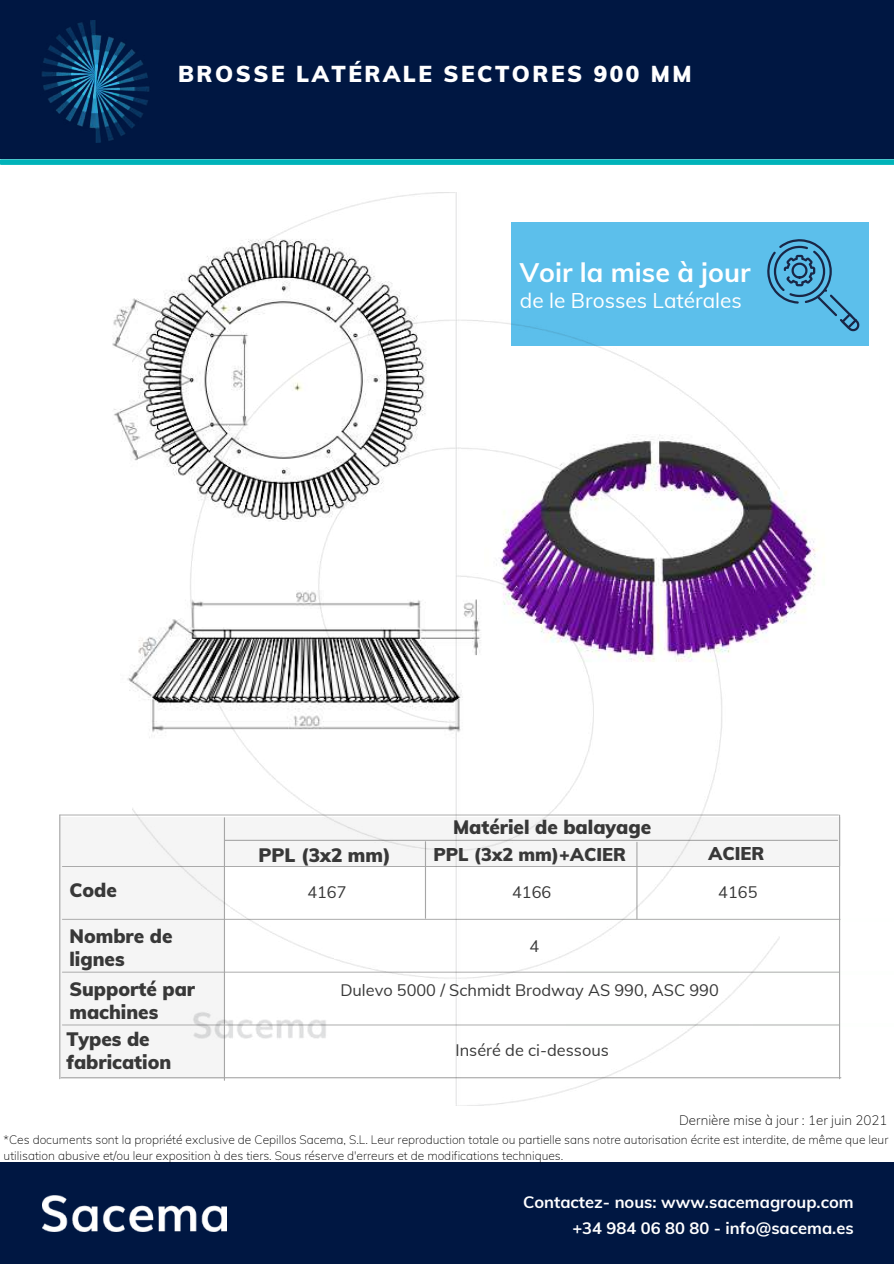
<style>
.page{position:relative;width:894px;height:1264px;background:#fff}
.page>*{position:absolute;margin:0;border:0;box-sizing:border-box;transform-origin:0 0}
.t1{font:700 26.85px "Muli";color:#fff}
.t2{font:900 22.5px "Muli";letter-spacing:.11em;color:#fff}
.t3{font:20.85px "Muli";color:#fff}
.t4{font:900 19.05px/23.1px "Muli";color:#383838}
.t5{font:900 18.15px "Muli";color:#383838}
.t6{font:700 16.5px/26px "Muli";color:#fff;text-align:right}
.t7{font:16.35px "Muli";color:#383838}
.t8{font:200 13.35px "Muli";color:#000}
.t9{font:200 12px/16px "Muli";color:#000}
</style>
<div class="page">
<div style="left:0;top:0;width:893px;height:159px;background:#001742"></div>
<img style="left:42px;top:20px;width:108px;height:122px">
<div style="left:1px;top:159px;width:892px;height:6px;background:#00b3b9"></div>
<img style="left:112px;top:304px;width:20px;height:145px">
<img style="left:779px;top:487px;width:39px;height:137px">
<div style="left:0;top:1162px;width:893px;height:101px;background:#001742"></div>
<hr style="left:753px;top:918px;width:140px;height:3px;background:#f6fffc">
<svg style="left:779px;top:970px;width:62px;height:4px"></svg>
<svg style="left:779px;top:1023px;width:62px;height:4px"></svg>
<hr style="left:62px;top:918px;width:777px;height:1px;background:#a6a6a6">
<hr style="left:62px;top:971px;width:776px;height:1px;background:#a6a6a6">
<hr style="left:62px;top:1024px;width:776px;height:1px;background:#a6a6a6">
<hr style="left:62px;top:866px;width:776px;height:1px;background:#a6a6a6">
<hr style="left:60px;top:814px;width:778px;height:1px;background:#a6a6a6">
<div style="left:224px;top:817px;width:616px;height:48px;background:#f5f5f5"></div>
<hr style="left:59px;top:815px;width:1px;height:263px;background:#a6a6a6">
<hr style="left:838px;top:815px;width:1px;height:263px;background:#a6a6a6">
<div style="left:59px;top:817px;width:166px;height:261px;background:linear-gradient(to bottom,#f4f4f4,#f4f4f4)"></div>
<hr style="left:224px;top:839px;width:613px;height:2px;background:#a6a6a6">
<hr style="left:61px;top:1077px;width:779px;height:1px;background:#a6a6a6">
<div style="left:511px;top:222px;width:357px;height:124px;background:#5cbfeb"></div>
<svg style="left:779px;top:239px;width:80px;height:92px"></svg>
<img style="left:132px;top:192px;width:647px;height:913px">
<h2 class="t2" style="left:178px;top:60px;width:515px">BROSSE LATÉRALE SECTORES 900 MM</h2>
<h1 class="t1" style="left:519px;top:255px;width:232px">Voir la mise à jour</h1>
<h3 class="t3" style="left:519px;top:287px;width:223px">de le Brosses Latérales</h3>
<h3 class="t4" style="left:69px;top:878px;width:49px">Code</h3>
<h3 class="t4" style="left:69px;top:924px;width:105px">Nombre de lignes</h3>
<h3 class="t4" style="left:69px;top:977px;width:127px">Supporté par machines</h3>
<h3 class="t4" style="left:66px;top:1026px;width:106px">Types de fabrication</h3>
<h3 class="t4" style="left:258px;top:842px;width:134px">PPL (3x2 mm)</h3>
<h3 class="t4" style="left:453px;top:815px;width:200px">Matériel de balayage</h3>
<h3 class="t5" style="left:433px;top:842px;width:194px">PPL (3x2 mm)+ACIER</h3>
<h3 class="t7" style="left:307px;top:881px;width:41px">4167</h3>
<h3 class="t7" style="left:512px;top:881px;width:41px">4166</h3>
<h3 class="t7" style="left:529px;top:935px;width:11px">4</h3>
<h3 class="t5" style="left:708px;top:841px;width:57px">ACIER</h3>
<h3 class="t7" style="left:718px;top:881px;width:41px">4165</h3>
<h3 class="t7" style="left:340px;top:980px;width:380px">Dulevo 5000 / Schmidt Brodway AS 990, ASC 990</h3>
<h3 class="t7" style="left:455px;top:1039px;width:155px">Inséré de ci-dessous</h3>
<p class="t8" style="left:679px;top:1111px;width:210px">Dernière mise à jour : 1er juin 2021</p>
<p class="t9" style="left:4px;top:1131px;width:886px">*Ces documents sont la propriété exclusive de Cepillos Sacema, S.L. Leur reproduction totale ou partielle sans notre autorisation écrite est interdite, de même que leur utilisation abusive et/ou leur exposition à des tiers. Sous réserve d'erreurs et de modifications techniques.</p>
<h3 class="t6" style="left:523px;top:1188px;width:332px">Contactez- nous: www.sacemagroup.com +34 984 06 80 80 - info@sacema.es</h3>
</div>
